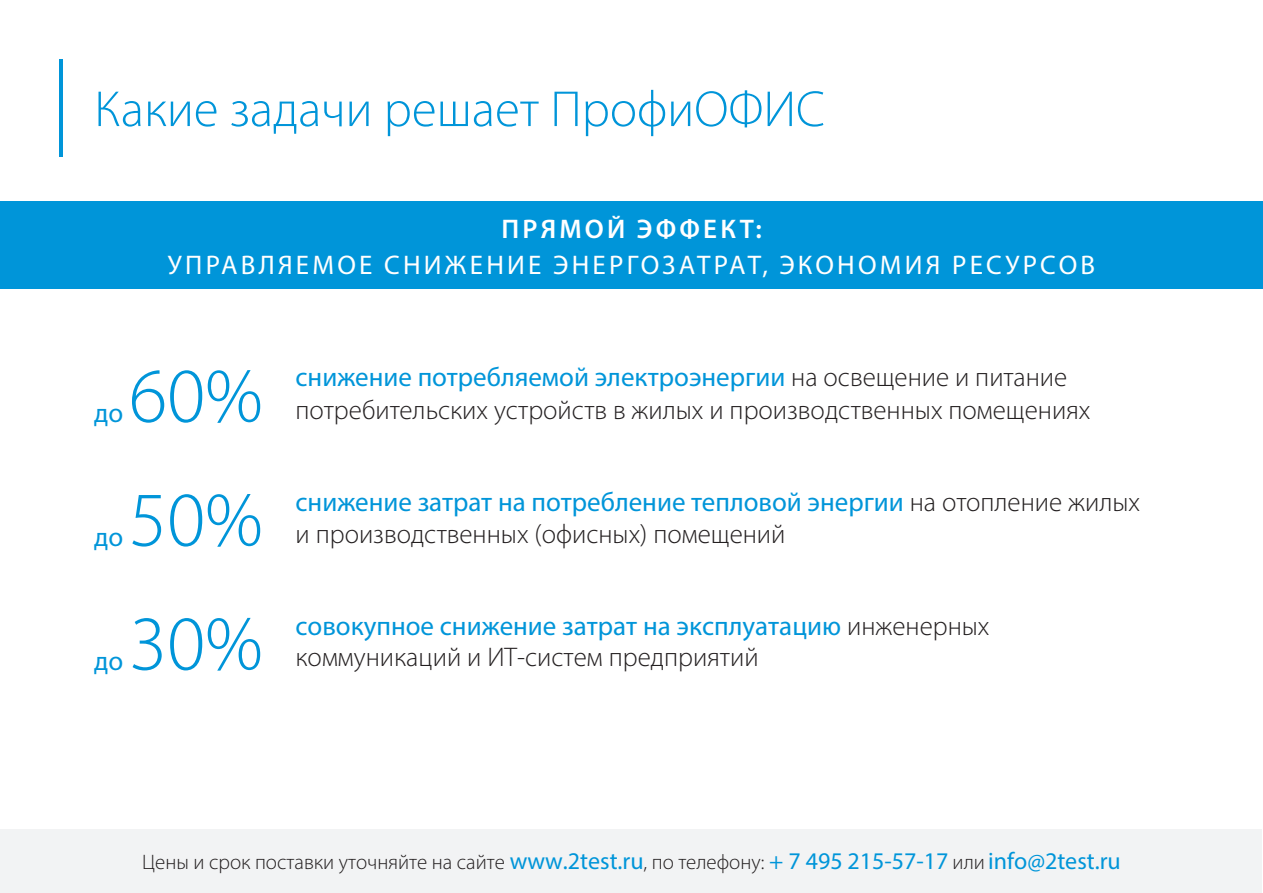
<style>
.page{position:relative;width:1263px;height:893px;background:#fff}
.page>*{position:absolute;margin:0;border:0;box-sizing:border-box;transform-origin:0 0}
.t1{font:300 78px "Myriad Pro";color:#0095d9}
.t2{font:300 51px "Myriad Pro";color:#0095d9}
.t3{font:300 27px/32.4px "Myriad Pro";color:#231f20}
.t4{font:27px "Myriad Pro";letter-spacing:.12em;color:#fff}
.t5{font:600 27px "Myriad Pro";letter-spacing:.12em;color:#fff}
.t6{font:27px "Myriad Pro";color:#0095d9}
.t7{font:300 21px "Myriad Pro";color:#231f20}
.s1{font-weight:400;color:#0095d9}
.s2{font-weight:400;font-size:24px;color:#0095d9}
</style>
<div class="page">
<div style="left:0;top:829px;width:1261px;height:64px;background:#f2f3f4"></div>
<div style="left:0;top:201px;width:1263px;height:88px;background:#0095d9"></div>
<hr style="left:60px;top:60px;width:3px;height:97px;background:#0095d9">
<h2 class="t2" style="left:94px;top:78px;width:732px">Какие задачи решает ПрофиОФИС</h2>
<p class="t5" style="left:501px;top:211px;width:262px">ПРЯМОЙ ЭФФЕКТ:</p>
<p class="t4" style="left:168px;top:248px;width:929px">УПРАВЛЯЕМОЕ СНИЖЕНИЕ ЭНЕРГОЗАТРАТ, ЭКОНОМИЯ РЕСУРСОВ</p>
<p class="t6" style="left:94px;top:396px;width:31px">до</p>
<h1 class="t1" style="left:129px;top:349px;width:135px">60%</h1>
<p class="t6" style="left:94px;top:520px;width:31px">до</p>
<h1 class="t1" style="left:129px;top:473px;width:135px">50%</h1>
<p class="t6" style="left:94px;top:644px;width:31px">до</p>
<h1 class="t1" style="left:129px;top:597px;width:135px">30%</h1>
<p class="t3" style="left:296px;top:361px;width:796px"><span class="s1">снижение потребляемой электроэнергии</span> на освещение и питание потребительских устройств в жилых и производственных помещениях</p>
<p class="t3" style="left:296px;top:485px;width:846px"><span class="s1">снижение затрат на потребление тепловой энергии</span> на отопление жилых и производственных (офисных) помещений</p>
<p class="t3" style="left:296px;top:610px;width:695px;line-height:31.2px"><span class="s1">совокупное снижение затрат на эксплуатацию</span> инженерных коммуникаций и ИТ-систем предприятий</p>
<p class="t7" style="left:142px;top:849px;width:980px">Цены и срок поставки уточняйте на сайте <span class="s2">www.2test.ru</span>, по телефону: <span class="s2">+ 7 495 215-57-17</span> или <span class="s2">info@2test.ru</span></p>
</div>
